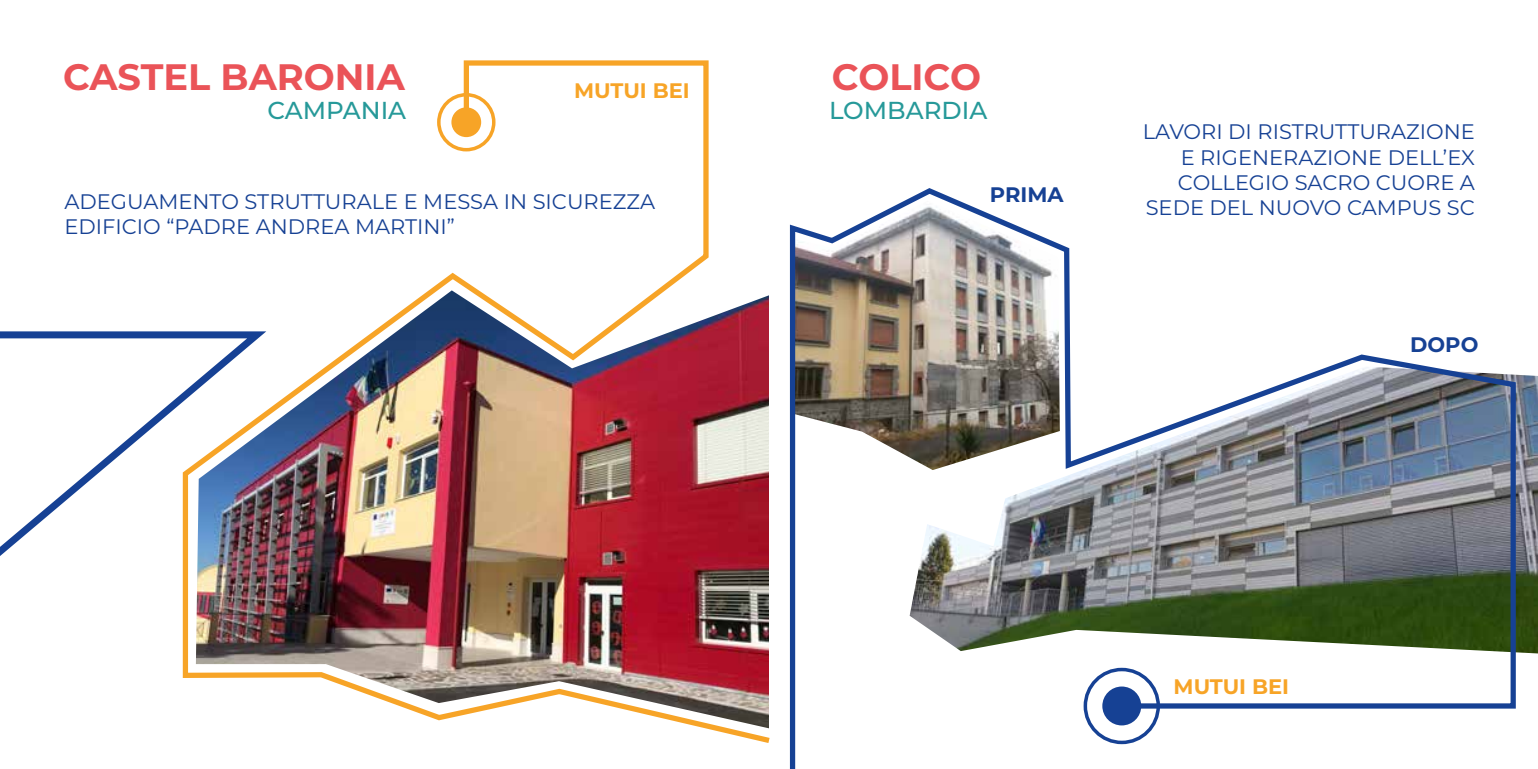
<style>
.page{position:relative;width:1538px;height:769px;background:#fff}
.page>*{position:absolute;margin:0;border:0;box-sizing:border-box;transform-origin:0 0}
.t1{font:700 36.75px "Montserrat";color:#ea5358}
.t2{font:500 24.5px "Montserrat";color:#269999}
.t3{font:21px/25.2px "Montserrat";color:#164194;text-align:right}
.t4{font:700 21px "Montserrat";color:#f7a427}
.t5{font:700 21px "Montserrat";color:#164194}
</style>
<div class="page">
<img style="left:182px;top:60px;width:588px;height:683px">
<div style="left:437px;top:93px;width:58px;height:58px;border:4px solid #f7a427;border-radius:50%"></div>
<div style="left:451px;top:107px;width:30px;height:30px;background:#f7a427;border-radius:50%"></div>
<svg style="left:0;top:328px;width:276px;height:251px"></svg>
<img style="left:1518px;top:374px;width:20px;height:279px">
<img style="left:789px;top:188px;width:729px;height:581px">
<div style="left:1083px;top:668px;width:77px;height:76px;border:4px solid #164194;border-radius:50%"></div>
<div style="left:1102px;top:686px;width:39px;height:39px;background:#164194;border-radius:50%"></div>
<h1 class="t1" style="left:63px;top:50px;width:343px">CASTEL BARONIA</h1>
<h1 class="t1" style="left:832px;top:50px;width:27px">COL</h1>
<h1 class="t1" style="left:911px;top:50px;width:68px">ICO</h1>
<p class="t2" style="left:268px;top:93px;width:140px">CAMPANIA</p>
<p class="t2" style="left:829px;top:93px;width:20px">LOMB</p>
<p class="t2" style="left:906px;top:93px;width:83px">ARD IA</p>
<p class="t4" style="left:574px;top:75px;width:36px">MUTU</p>
<p class="t4" style="left:640px;top:75px;width:51px">I BEI</p>
<p class="t3" style="left:64px;top:188px;width:80px">ADEGUAMENTO</p>
<p class="t3" style="left:245px;top:188px;width:15px">STRUTTURALE</p>
<p class="t3" style="left:404px;top:188px;width:36px">E MESSA</p>
<p class="t3" style="left:504px;top:188px;width:44px">IN SICUREZZA</p>
<p class="t3" style="left:64px;top:213px;width:13px">EDIFICIO</p>
<p class="t3" style="left:166px;top:213px;width:39px">“PADRE</p>
<p class="t3" style="left:256px;top:213px;width:32px">ANDREA</p>
<p class="t3" style="left:355px;top:213px;width:33px">MARTINI</p>
<p class="t3" style="left:447px;top:213px;width:10px">”</p>
<p class="t5" style="left:990px;top:179px;width:75px">PRI MA</p>
<p class="t3" style="left:1143px;top:119px;width:334px">LAVORI DI RISTRUTTURAZIONE<br>E RIGENERAZIONE DELL’EX<br>COLLEGIO SACRO CUORE A<br>SEDE DEL NUOVO CAMPUS SC</p>
<p class="t5" style="left:1410px;top:329px;width:70px">DOPO</p>
<p class="t4" style="left:1173px;top:671px;width:36px">MUTU</p>
<p class="t4" style="left:1239px;top:671px;width:51px">I BEI</p>
</div>
